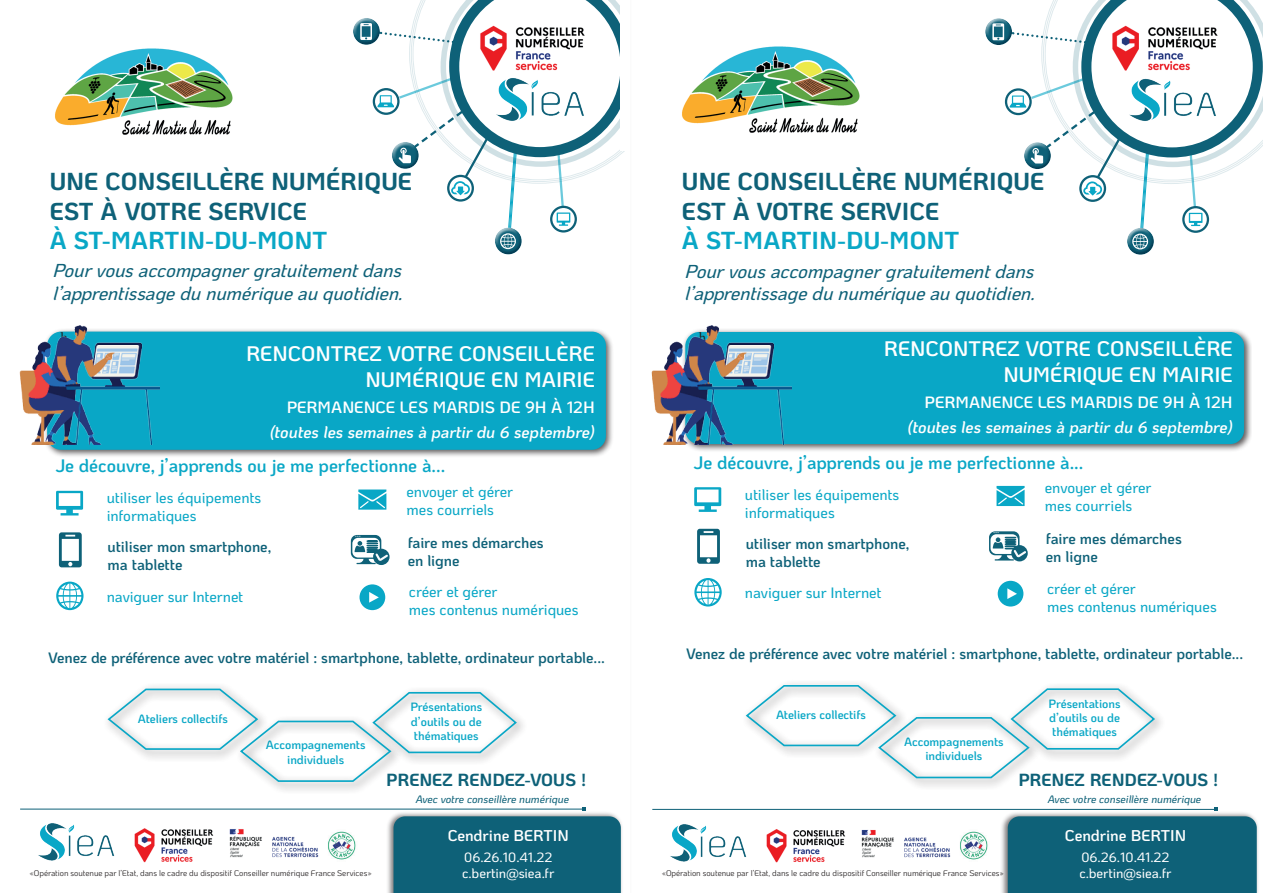
<style>
.page{position:relative;width:1263px;height:893px;background:#fff}
.page>*{position:absolute;margin:0;border:0;box-sizing:border-box;transform-origin:0 0}
.t1{font:700 24.6px/29.4px "Ko Ho";color:#0e6178}
.t2{font:700 24.6px "Ko Ho";color:#09a7c6}
.t3{font:600 21px/25.7px "Ko Ho";color:#fff;text-align:right}
.t4{font:italic 500 18.75px/22.5px "Ko Ho";color:#0e6178}
.t5{font:600 18px "Ko Ho";letter-spacing:-.005em;color:#09a7c6}
.t6{font:700 17.55px "Ko Ho";color:#0e6178}
.t7{font:italic 600 16.35px "Ko Ho";letter-spacing:-.005em;color:#fff}
.t8{font:600 16.35px "Ko Ho";color:#fff}
.t9{font:600 15.6px "Ko Ho";letter-spacing:-.005em;color:#fff}
.t10{font:600 15px/18px "Ko Ho";letter-spacing:-.005em;color:#0e6178}
.t11{font:500 15px/18px "Ko Ho";letter-spacing:-.005em;color:#09a7c6}
.t12{font:13.95px "Minion Pro";color:#231f20}
.t13{font:500 13.5px/16px "Ko Ho";color:#fff}
.t14{font:600 12px/14.4px "Ko Ho";letter-spacing:-.005em;color:#09a7c6;text-align:center}
.t15{font:italic 500 10.65px "Ko Ho";letter-spacing:-.005em;color:#0e6178}
.t16{font:8.25px "Ko Ho";letter-spacing:-.005em;color:#231f20}
</style>
<div class="page">
<div style="left:351px;top:17px;width:30px;height:23px;background:#fff;opacity:.75"></div>
<div style="left:351px;top:22px;width:30px;height:25px;background:#22859c;opacity:.75"></div>
<div style="left:493px;top:232px;width:30px;height:25px;background:#22859c;opacity:.75"></div>
<svg style="left:360px;top:17px;width:217px;height:232px"></svg>
<svg style="left:413px;top:0;width:212px;height:180px"></svg>
<img style="left:495px;top:72px;width:90px;height:54px">
<div style="left:43px;top:328px;width:571px;height:130px;background:#231f20;opacity:.75"></div>
<div style="left:47px;top:332px;width:559px;height:118px;background:#09a7c6;border-radius:14px"></div>
<img style="left:19px;top:325px;width:140px;height:119px">
<div style="left:386px;top:811px;width:237px;height:82px;background:#231f20;opacity:.59"></div>
<img style="left:134px;top:828px;width:80px;height:35px">
<img style="left:38px;top:823px;width:77px;height:38px">
<img style="left:229px;top:829px;width:90px;height:29px">
<img style="left:328px;top:831px;width:28px;height:29px">
<hr style="left:20px;top:809px;width:564px;height:1px;background:#0e6178">
<svg style="left:393px;top:807px;width:228px;height:86px;background:#256f83"></svg>
<div style="left:621px;top:0;width:638px;height:150px;background:#fff"></div>
<div style="left:983px;top:17px;width:30px;height:23px;background:#fff;opacity:.75"></div>
<div style="left:983px;top:22px;width:30px;height:25px;background:#22859c;opacity:.75"></div>
<div style="left:1005px;top:88px;width:27px;height:27px;border:2px solid #0e6178;border-radius:50%"></div>
<div style="left:1125px;top:232px;width:30px;height:25px;background:#22859c;opacity:.75"></div>
<svg style="left:992px;top:23px;width:12px;height:17px"></svg>
<svg style="left:1010px;top:0;width:253px;height:249px"></svg>
<img style="left:1127px;top:72px;width:90px;height:54px">
<div style="left:681px;top:328px;width:571px;height:124px;background:#231f20;opacity:.75"></div>
<div style="left:685px;top:332px;width:559px;height:112px;background:#09a7c6;border-radius:14px"></div>
<img style="left:608px;top:326px;width:183px;height:118px">
<div style="left:1000px;top:811px;width:259px;height:82px;background:#231f20;opacity:.59"></div>
<img style="left:766px;top:829px;width:80px;height:34px">
<img style="left:670px;top:824px;width:77px;height:38px">
<img style="left:861px;top:830px;width:90px;height:28px">
<img style="left:960px;top:831px;width:28px;height:29px">
<hr style="left:652px;top:809px;width:564px;height:1px;background:#0e6178">
<svg style="left:1008px;top:807px;width:249px;height:86px;background:#246f83"></svg>
<hr style="left:630px;top:0;width:1px;height:893px;background:#fafafa">
<img style="left:55px;top:48px;width:178px;height:87px">
<img style="left:682px;top:46px;width:178px;height:87px">
<div style="left:236px;top:715px;width:166px;height:79px;background:#231f20;opacity:.75"></div>
<div style="left:368px;top:686px;width:160px;height:79px;background:#231f20;opacity:.75"></div>
<svg style="left:107px;top:687px;width:411px;height:96px"></svg>
<svg style="left:56px;top:491px;width:27px;height:24px"></svg>
<svg style="left:56px;top:582px;width:28px;height:28px"></svg>
<svg style="left:59px;top:532px;width:23px;height:35px"></svg>
<svg style="left:351px;top:535px;width:30px;height:24px"></svg>
<svg style="left:352px;top:538px;width:28px;height:20px"></svg>
<svg style="left:373px;top:549px;width:17px;height:16px"></svg>
<svg style="left:354px;top:536px;width:34px;height:28px"></svg>
<svg style="left:358px;top:489px;width:28px;height:21px"></svg>
<svg style="left:359px;top:584px;width:26px;height:26px"></svg>
<div style="left:874px;top:711px;width:167px;height:79px;background:#231f20;opacity:.75"></div>
<div style="left:1006px;top:682px;width:160px;height:80px;background:#231f20;opacity:.75"></div>
<svg style="left:745px;top:683px;width:411px;height:96px"></svg>
<svg style="left:694px;top:487px;width:27px;height:25px"></svg>
<svg style="left:694px;top:578px;width:28px;height:28px"></svg>
<svg style="left:697px;top:529px;width:23px;height:35px"></svg>
<svg style="left:989px;top:531px;width:30px;height:24px"></svg>
<svg style="left:990px;top:534px;width:28px;height:20px"></svg>
<svg style="left:1011px;top:545px;width:17px;height:16px"></svg>
<svg style="left:993px;top:532px;width:33px;height:29px"></svg>
<svg style="left:996px;top:486px;width:28px;height:20px"></svg>
<svg style="left:998px;top:581px;width:25px;height:25px"></svg>
<h1 class="t1" style="left:50px;top:167px;width:364px">UNE CONSEILLÈRE NUMÉRIQUE<br>EST À VOTRE SERVICE</h1>
<h1 class="t2" style="left:50px;top:220px;width:279px">À ST-MARTIN-DU-MONT</h1>
<h1 class="t1" style="left:682px;top:167px;width:364px">UNE CONSEILLÈRE NUMÉRIQUE<br>EST À VOTRE SERVICE</h1>
<h1 class="t2" style="left:682px;top:220px;width:279px">À ST-MARTIN-DU-MONT</h1>
<p class="t4" style="left:52px;top:260px;width:360px">Pourvousaccompagnergratuitementdans l’apprentissagedunumériqueauquotidien.</p>
<p class="t12" style="left:61px;top:328px;width:9px">h</p>
<h2 class="t3" style="left:246px;top:341px;width:350px">RENCONTREZ VOTRE CONSEILLÈRE<br>NUMÉRIQUE EN MAIRIE</h2>
<p class="t8" style="left:287px;top:393px;width:310px">PERMANENCE LES MARDIS DE 9H À 12H</p>
<p class="t7" style="left:270px;top:419px;width:327px">(toutes les semaines à partir du 6 septembre)</p>
<p class="t4" style="left:684px;top:260px;width:360px">Pourvousaccompagnergratuitementdans l’apprentissagedunumériqueauquotidien.</p>
<p class="t12" style="left:699px;top:328px;width:9px">h</p>
<h2 class="t3" style="left:884px;top:336px;width:350px">RENCONTREZ VOTRE CONSEILLÈRE<br>NUMÉRIQUE EN MAIRIE</h2>
<p class="t8" style="left:925px;top:389px;width:310px">PERMANENCE LES MARDIS DE 9H À 12H</p>
<p class="t7" style="left:907px;top:414px;width:327px">(toutes les semaines à partir du 6 septembre)</p>
<p class="t5" style="left:55px;top:451px;width:391px">Je découvre, j’apprends ou je me perfectionne à...</p>
<p class="t5" style="left:693px;top:448px;width:391px">Je découvre, j’apprends ou je me perfectionne à...</p>
<p class="t11" style="left:107px;top:489px;width:156px">utiliser les équipements informatiques</p>
<p class="t11" style="left:407px;top:483px;width:108px">envoyer et gérer mes courriels</p>
<p class="t11" style="left:745px;top:485px;width:156px">utiliser les équipements informatiques</p>
<p class="t11" style="left:1045px;top:479px;width:108px">envoyer et gérer mes courriels</p>
<p class="t10" style="left:108px;top:538px;width:165px">utiliser mon smartphone, ma tablette</p>
<p class="t11" style="left:107px;top:588px;width:138px">naviguer sur Internet</p>
<p class="t10" style="left:408px;top:534px;width:137px">faire mes démarches en ligne</p>
<p class="t11" style="left:409px;top:583px;width:171px">créer et gérer<br>mes contenus numériques</p>
<p class="t10" style="left:746px;top:535px;width:165px">utiliser mon smartphone, ma tablette</p>
<p class="t11" style="left:745px;top:584px;width:138px">naviguer sur Internet</p>
<p class="t10" style="left:1046px;top:530px;width:137px">faire mes démarches en ligne</p>
<p class="t11" style="left:1047px;top:579px;width:171px">créer et gérer<br>mes contenus numériques</p>
<p class="t10" style="left:48px;top:648px;width:558px">Venez de préférence avec votre matériel : smartphone, tablette, ordinateur portable...</p>
<p class="t10" style="left:686px;top:645px;width:558px">Venez de préférence avec votre matériel : smartphone, tablette, ordinateur portable...</p>
<p class="t14" style="left:138px;top:711px;width:91px">Ateliers collectifs</p>
<p class="t14" style="left:266px;top:738px;width:101px">Accompagnements individuels</p>
<p class="t14" style="left:410px;top:700px;width:74px;text-align:justify">Présentations d’outils ou de thématiques</p>
<p class="t14" style="left:776px;top:708px;width:91px">Ateliers collectifs</p>
<p class="t14" style="left:904px;top:734px;width:101px">Accompagnements individuels</p>
<p class="t14" style="left:1048px;top:696px;width:74px;text-align:justify">Présentations d’outils ou de thématiques</p>
<p class="t6" style="left:386px;top:765px;width:202px">PRENEZ RENDEZ-VOUS !</p>
<p class="t15" style="left:416px;top:790px;width:155px">Avec votre conseillère numérique</p>
<p class="t6" style="left:1018px;top:765px;width:202px">PRENEZ RENDEZ-VOUS !</p>
<p class="t15" style="left:1048px;top:791px;width:155px">Avec votre conseillère numérique</p>
<p class="t16" style="left:30px;top:866px;width:344px">«Opération soutenue par l’Etat, dans le cadre du dispositif Conseiller numérique France Services»</p>
<p class="t9" style="left:448px;top:823px;width:123px">Cendrine BERTIN</p>
<p class="t13" style="left:462px;top:849px;width:94px">06.26.10.41.22 c.bertin@siea.fr</p>
<p class="t16" style="left:662px;top:866px;width:344px">«Opération soutenue par l’Etat, dans le cadre du dispositif Conseiller numérique France Services»</p>
<p class="t9" style="left:1065px;top:823px;width:123px">Cendrine BERTIN</p>
<p class="t13" style="left:1079px;top:849px;width:94px">06.26.10.41.22 c.bertin@siea.fr</p>
</div>
